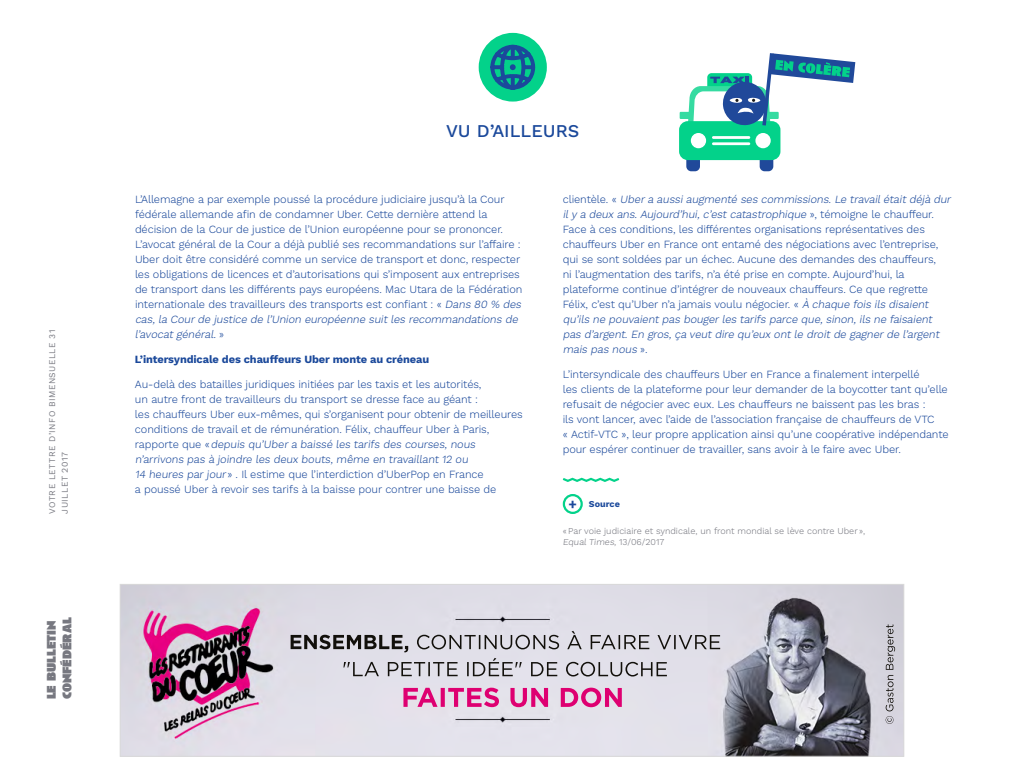
<style>
.page{position:relative;width:1024px;height:768px;background:#fff}
.page>*{position:absolute;margin:0;border:0;box-sizing:border-box;transform-origin:0 0}
.t1{font:500 18px "Work Sans";color:#1b499b}
.t2{font:900 13px/15.6px "Anisette";color:#777880}
.t3{font:300 11px/15px "Work Sans";letter-spacing:-.01em;color:#1b499b}
.t4{font:700 11px "Work Sans";letter-spacing:-.01em;color:#1b499b}
.t5{font:300 9px/11px "Work Sans";color:#777880}
.t6{font:700 9px "Work Sans";color:#1b499b}
.t7{font:8.7px "Work Sans";letter-spacing:.05em;color:#777880}
.t8{font:8.6px "Work Sans";letter-spacing:.05em;color:#777880}
.s1{font-style:italic}
.s2{font-size:14px}
</style>
<div class="page">
<div style="left:479px;top:33px;width:68px;height:69px;background:#03d28a;border-radius:50%"></div>
<svg style="left:488px;top:43px;width:49px;height:49px"></svg>
<svg style="left:562px;top:477px;width:58px;height:5px"></svg>
<div style="left:563px;top:494px;width:20px;height:20px;border:2px solid #03d28a;border-radius:50%"></div>
<div style="left:686px;top:151px;width:14px;height:20px;background:#20499a;border-radius:5px"></div>
<div style="left:760px;top:151px;width:13px;height:20px;background:#20499a;border-radius:5px"></div>
<div style="left:679px;top:121px;width:101px;height:39px;background:#03d28a;border-radius:9px"></div>
<div style="left:691px;top:133px;width:15px;height:15px;background:#fff;border-radius:50%"></div>
<svg style="left:755px;top:133px;width:16px;height:15px"></svg>
<svg style="left:679px;top:53px;width:176px;height:93px"></svg>
<img style="left:122px;top:586px;width:780px;height:169px">
<div style="left:120px;top:584px;width:784px;height:173px;border:1px solid #d9d9d9"></div>
<p class="t8" style="left:47px;top:514px;width:186px;rotate:-90deg">VOTRE LETTRE D’INFO BIMENSUELLE 31</p>
<p class="t7" style="left:60px;top:514px;width:63px;rotate:-90deg">JUILLET 2017</p>
<p class="t2" style="left:44px;top:699px;width:84px;rotate:-90deg">le bulletin confédéral</p>
<h1 class="t1" style="left:446px;top:120px;width:135px">VU D’AILLEURS</h1>
<p class="t3" style="left:135px;top:192px;width:390px">L’Allemagne a par exemple poussé la procédure judiciaire jusqu’à la Cour fédérale allemande afin de condamner Uber. Cette dernière attend la décision de la Cour de justice de l’Union européenne pour se prononcer.<br>L’avocat général de la Cour a déjà publié ses recommandations sur l’affaire :<br>Uber doit être considéré comme un service de transport et donc, respecter les obligations de licences et d’autorisations qui s’imposent aux entreprises de transport dans les différents pays européens. Mac Utara de la Fédération internationale des travailleurs des transports est confiant : « <span class="s1">Dans 80 % des cas, la Courde justice de l’Union européenne suit les recommandations de l’avocat général.</span> »</p>
<p class="t4" style="left:135px;top:353px;width:296px">L’intersyndicale des chauffeurs Uber monte au créneau</p>
<p class="t3" style="left:135px;top:377px;width:389px">Au-delà des batailles juridiques initiées par les taxis et les autorités,<br>un autre front de travailleurs du transport se dresse face au géant :<br>les chauffeurs Uber eux-mêmes, qui s’organisent pour obtenir de meilleures conditions de travail et de rémunération. Félix, chauffeur Uber à Paris,<br>ra p p o rte q u e « depuis qu’Uber a baissé les tarifs des courses, nous n’arrivons pas à joindre les deux bouts, même en travaillant 12 ou<br>14 heures par jour» . Il estime que l’interdiction d’UberPop en France<br>a poussé Uber à revoir ses tarifs à la baisse pour contrer une baisse de</p>
<p class="t3" style="left:563px;top:192px;width:392px">c l i e n t è l e . « <span class="s1">Ubera aussi augmenté ses commissions. Le travailétait déjà dur ily a deux ans.Aujourd’hui, c’est catastrophique</span> » , t é m o i g n e le c h a u ffe u r.<br>Face à ces conditions, les différentes organisations représentatives des chauffeurs Uber en France ont entamé des négociations avec l’entreprise, qui se sont soldées par un échec. Aucune des demandes des chauffeurs,<br>ni l’augmentation des tarifs, n’a été prise en compte. Aujourd’hui, la plateforme continue d’intégrer de nouveaux chauffeurs. Ce que regrette Félix, c’est qu’Uber n’a jamais voulu négocier. « <span class="s1">À chaque fois ils disaient qu’ils ne pouvaient pas bougerles tarifs parce que, sinon, ils ne faisaient pas d’argent. En gros, ça veut dire qu’eux ont le droit de gagnerde l’argent mais pas nous</span> » .</p>
<p class="t3" style="left:563px;top:367px;width:387px">L’intersyndicale des chauffeurs Uber en France a finalement interpellé<br>les clients de la plateforme pour leur demander de la boycotter tant qu’elle refusait de négocier avec eux. Les chauffeurs ne baissent pas les bras :<br>ils vont lancer, avec l’aide de l’association française de chauffeurs de VTC<br>« Actif-VTC », leur propre application ainsi qu’une coopérative indépendante pour espérer continuer de travailler, sans avoir à le faire avec Uber.</p>
<p class="t6" style="left:569px;top:499px;width:53px"><span class="s2">+</span> Source</p>
<p class="t5" style="left:563px;top:526px;width:304px">«Par voie judiciaire et syndicale, un front mondial se lève contre Uber »,<br>Equal Times, 13/06/2017</p>
</div>
